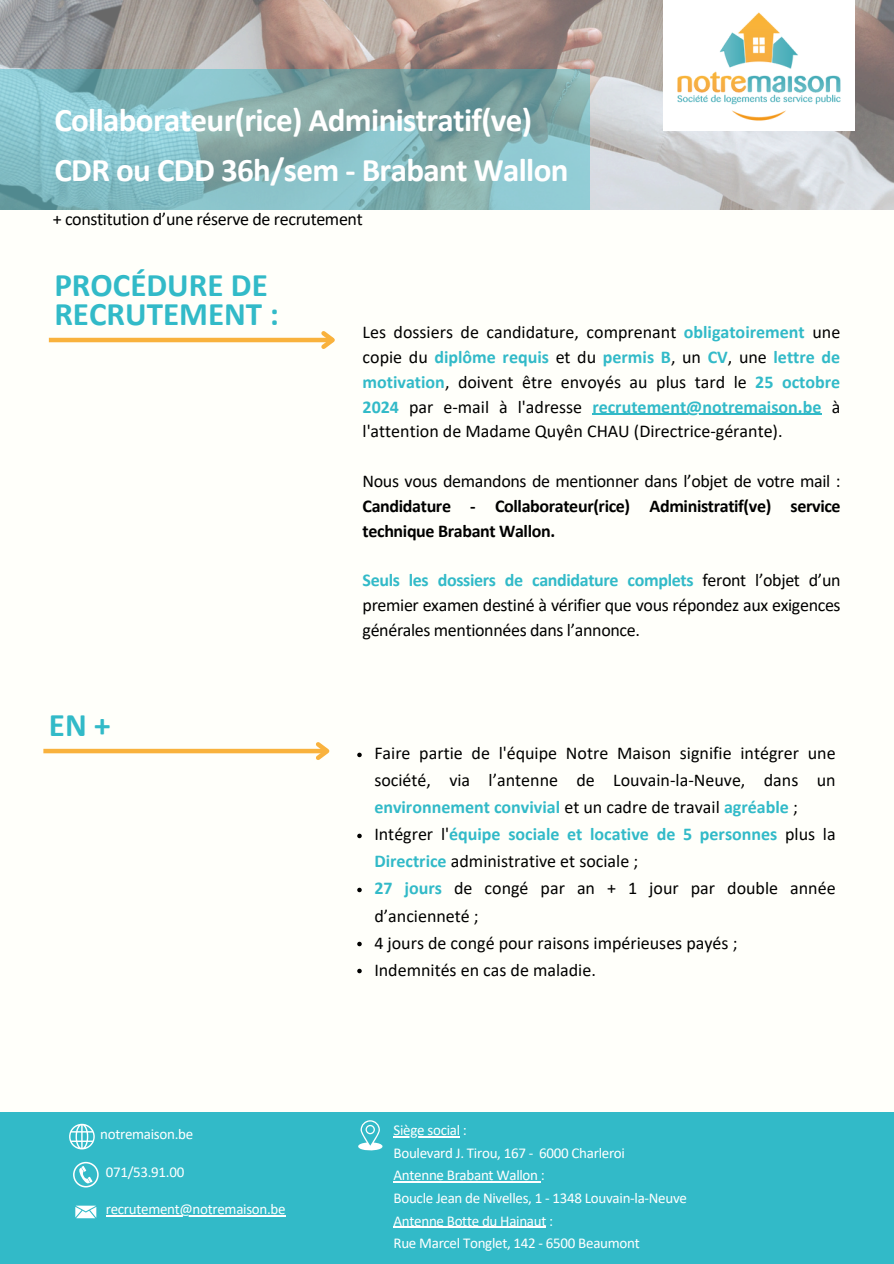
<style>
.page{position:relative;width:894px;height:1264px;background:#fff}
.page>*{position:absolute;margin:0;border:0;box-sizing:border-box;transform-origin:0 0}
.t1{font:700 33px/49.5px "Calibri";letter-spacing:-.02em;color:#fff}
.t2{font:700 33px/28.2px "Calibri";color:#32bac8}
.t3{font:18px/24.8px "Calibri";color:#000;text-align:justify}
.t4{font:700 18px/24.8px "Calibri";letter-spacing:-.02em;color:#000;text-align:justify}
.t5{font:700 18px/27px "Calibri";color:#32bac8}
.t6{font:18px "Calibri";letter-spacing:-.02em;color:#000}
.t7{font:15px "Calibri";letter-spacing:-.02em;color:#fff}
.s1{font-weight:700;color:#32bac8}
.s2{font-weight:400}
.s3{font-weight:400;color:#000}
</style>
<div class="page">
<div style="left:0;top:0;width:893px;height:1263px;background:#fffffa"></div>
<div style="left:0;top:1112px;width:893px;height:151px;background:#32bac8"></div>
<svg style="left:0;top:0;width:893px;height:209px;background:#b5acaa"></svg>
<svg style="left:0;top:69px;width:589px;height:140px;background:#83b5b9"></svg>
<div style="left:663px;top:0;width:191px;height:130px;background:#fff"></div>
<img style="left:677px;top:12px;width:163px;height:109px">
<hr style="left:49px;top:338px;width:283px;height:4px;background:#f9b23d">
<svg style="left:317px;top:331px;width:18px;height:18px"></svg>
<hr style="left:592px;top:414px;width:229px;height:1px;background:#32bac8">
<svg style="left:69px;top:1123px;width:26px;height:26px"></svg>
<svg style="left:73px;top:1161px;width:26px;height:26px"></svg>
<svg style="left:358px;top:1120px;width:24px;height:31px"></svg>
<svg style="left:75px;top:1205px;width:22px;height:14px"></svg>
<hr style="left:393px;top:1136px;width:67px;height:1px;background:#fff">
<hr style="left:106px;top:1215px;width:179px;height:1px;background:#fff">
<hr style="left:393px;top:1181px;width:147px;height:1px;background:#fff">
<hr style="left:393px;top:1226px;width:153px;height:1px;background:#fff">
<div style="left:43px;top:748px;width:284px;height:5px;background:#f9b23d"></div>
<svg style="left:312px;top:742px;width:18px;height:18px"></svg>
<svg style="left:357px;top:752px;width:4px;height:5px"></svg>
<svg style="left:357px;top:833px;width:4px;height:5px"></svg>
<svg style="left:357px;top:887px;width:4px;height:5px"></svg>
<svg style="left:357px;top:941px;width:4px;height:5px"></svg>
<svg style="left:357px;top:968px;width:4px;height:5px"></svg>
<p class="t1" style="left:54px;top:98px;width:515px">Collaborateur(rice) Administratif(ve)<br>CDR ou CDD 36h/sem - Brabant Wallon</p>
<p class="t6" style="left:53px;top:211px;width:311px">+ constitution d’une réserve de recrutement</p>
<h3 class="t2" style="left:54px;top:274px;width:226px">PROCÉDURE DE<br>RECRUTEMENT :</h3>
<p class="t2" style="left:49px;top:713px;width:63px">EN +</p>
<h3 class="t7" style="left:100px;top:1127px;width:94px">notremaison.be</h3>
<h3 class="t7" style="left:106px;top:1165px;width:80px">071/53.91.00</h3>
<p class="t7" style="left:106px;top:1202px;width:181px">recrutement@notremaison.be</p>
<h1 class="t3" style="left:362px;top:321px;width:479px">Les dossiers de candidature, comprenant <span class="s1">obligatoirement</span> une copie du <span class="s1">diplôme requis</span> et du <span class="s1">permis B</span>, un <span class="s1">CV</span>, une <span class="s1">lettre de motivation</span>, doivent être envoyés au plus tard le <span class="s1">25 octobre 2024</span> par e-mail à l'adresse</h1>
<h3 class="t3" style="left:362px;top:396px;width:479px;text-indent:230px"><span class="s1">recrutement@notremaison.be</span> à l'attention de Madame Quyên CHAU (Directrice-gérante).</h3>
<h3 class="t4" style="left:362px;top:470px;width:479px"><span class="s2">Nous vous demandons de mentionner dans l’objet de votre mail :<br></span>Candidature - Collaborateur(rice) Administratif(ve) service technique Brabant Wallon.</h3>
<h3 class="t3" style="left:362px;top:569px;width:479px"><span class="s1">Seuls les dossiers de candidature complets</span> feront l’objet d’un premier examen destiné à vérifier que vous répondez aux exigences générales mentionnées dans l’annonce.</h3>
<p class="t3" style="left:374px;top:741px;width:462px;line-height:27px">Faire partie de l'équipe Notre Maison signifie intégrer une société, via l’antenne de Louvain-la-Neuve, dans un <span class="s1">environnement convivial</span> et un cadre de travail <span class="s1">agréable</span> ;</p>
<p class="t5" style="left:374px;top:822px;width:462px"><span class="s3">Intégrer l'</span>équipe sociale et locative de 5 personnes <span class="s3">plus la<br></span>Directrice <span class="s3">administrative et sociale ;</span></p>
<p class="t3" style="left:374px;top:876px;width:462px;line-height:27px"><span class="s1">27 jours</span> de congé par an + 1 jour par double année d’ancienneté ;</p>
<p class="t3" style="left:374px;top:931px;width:364px">4 jours de congé pour raisons impérieuses payés ;</p>
<p class="t3" style="left:374px;top:958px;width:223px">Indemnités en cas de maladie.</p>
<h1 class="t7" style="left:393px;top:1123px;width:75px">Siège social :</h1>
<p class="t7" style="left:393px;top:1146px;width:233px">Boulevard J. Tirou, 167 - 6000 Charleroi</p>
<p class="t7" style="left:393px;top:1169px;width:153px">Antenne Brabant Wallon :</p>
<p class="t7" style="left:393px;top:1191px;width:295px">Boucle Jean de Nivelles, 1 - 1348 Louvain-la-Neuve</p>
<p class="t7" style="left:393px;top:1214px;width:161px">Antenne Botte du Hainaut :</p>
<p class="t7" style="left:393px;top:1236px;width:247px">Rue Marcel Tonglet, 142 - 6500 Beaumont</p>
</div>
